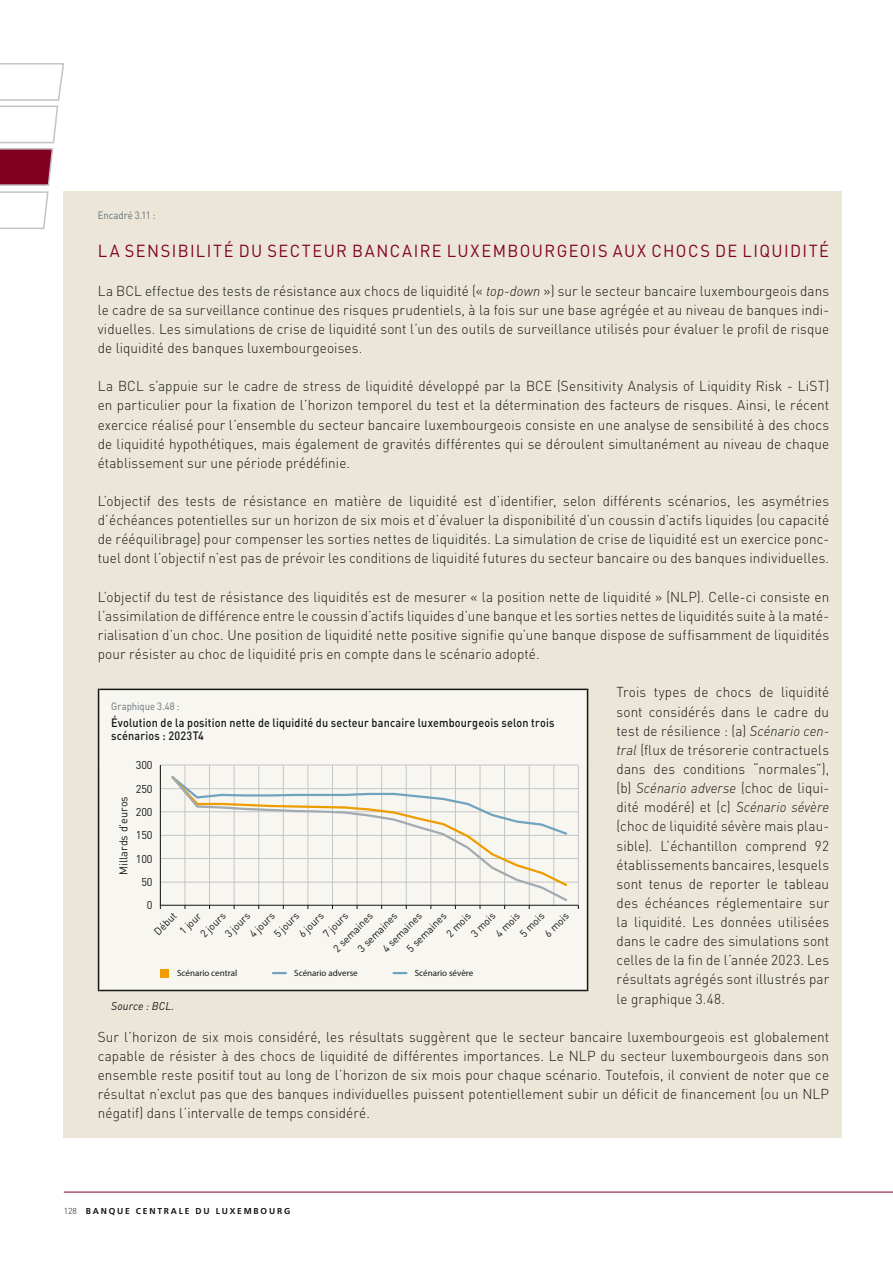
<style>
.page{position:relative;width:893px;height:1263px;background:#fff}
.page>*{position:absolute;margin:0;border:0;box-sizing:border-box;transform-origin:0 0}
.t1{font:17.25px "DIN Pro";letter-spacing:.09em;color:#820022;scale:.95 1}
.t2{font:300 14.25px/19.2px "DIN Pro";letter-spacing:.005em;color:#151616;text-align:justify;scale:.95 1}
.t3{font:500 12px/12.6px "DIN Pro";letter-spacing:.015em;color:#151616;scale:.9 1}
.t4{font:11.25px/23.4px "DIN Pro";letter-spacing:-.005em;color:#151616;text-align:right}
.t5{font:italic 11.25px "DIN Pro";letter-spacing:.015em;color:#151616;scale:.95 1}
.t6{font:10.5px "DIN Pro";color:#151616}
.t7{font:10.5px "DIN Pro";color:#637077;scale:.9 1}
.t8{font:9px "DIN Pro";color:#151616}
.t9{font:700 8.55px "Frutiger LT Pro";letter-spacing:.21em;color:#151616}
.s1{font-style:italic}
.s2{font-family:"DIN Pro";font-weight:300}
</style>
<div class="page">
<hr style="left:64px;top:1192px;width:829px;height:1px;background:#820022">
<svg style="left:0;top:63px;width:65px;height:167px"></svg>
<div style="left:64px;top:191px;width:778px;height:946px;background:#ebe6d7"></div>
<div style="left:99px;top:690px;width:488px;height:300px;background:#f8f6f0"></div>
<hr style="left:99px;top:689px;width:488px;height:1px;background:#151616">
<hr style="left:98px;top:689px;width:1px;height:72px;background:#151616">
<hr style="left:587px;top:689px;width:1px;height:72px;background:#151616">
<hr style="left:98px;top:761px;width:1px;height:230px;background:#151616">
<hr style="left:587px;top:761px;width:1px;height:230px;background:#151616">
<hr style="left:99px;top:990px;width:488px;height:1px;background:#151616">
<div style="left:160px;top:969px;width:9px;height:8px;background:#ee9d00"></div>
<svg style="left:273px;top:972px;width:13px;height:2px"></svg>
<svg style="left:394px;top:972px;width:12px;height:2px"></svg>
<hr style="left:160px;top:882px;width:418px;height:1px;background:#c5c5c5">
<hr style="left:160px;top:858px;width:418px;height:1px;background:#c5c5c5">
<hr style="left:160px;top:835px;width:418px;height:1px;background:#c5c5c5">
<hr style="left:160px;top:811px;width:418px;height:1px;background:#c5c5c5">
<hr style="left:160px;top:788px;width:418px;height:1px;background:#c5c5c5">
<hr style="left:160px;top:765px;width:418px;height:1px;background:#c5c5c5">
<hr style="left:185px;top:765px;width:1px;height:140px;background:#c5c5c5">
<hr style="left:209px;top:765px;width:1px;height:140px;background:#c5c5c5">
<hr style="left:234px;top:765px;width:1px;height:140px;background:#c5c5c5">
<hr style="left:258px;top:765px;width:1px;height:140px;background:#c5c5c5">
<hr style="left:283px;top:765px;width:1px;height:140px;background:#c5c5c5">
<hr style="left:308px;top:765px;width:1px;height:140px;background:#c5c5c5">
<hr style="left:332px;top:765px;width:1px;height:140px;background:#c5c5c5">
<hr style="left:357px;top:765px;width:1px;height:140px;background:#c5c5c5">
<hr style="left:381px;top:765px;width:1px;height:140px;background:#c5c5c5">
<hr style="left:406px;top:765px;width:1px;height:140px;background:#c5c5c5">
<hr style="left:431px;top:765px;width:1px;height:140px;background:#c5c5c5">
<hr style="left:455px;top:765px;width:1px;height:140px;background:#c5c5c5">
<hr style="left:480px;top:765px;width:1px;height:140px;background:#c5c5c5">
<hr style="left:504px;top:765px;width:1px;height:140px;background:#c5c5c5">
<hr style="left:529px;top:765px;width:1px;height:140px;background:#c5c5c5">
<hr style="left:554px;top:765px;width:1px;height:140px;background:#c5c5c5">
<hr style="left:578px;top:765px;width:1px;height:140px;background:#c5c5c5">
<hr style="left:160px;top:905px;width:418px;height:1px;background:#151616">
<svg style="left:169px;top:774px;width:400px;height:129px;background:#efede6"></svg>
<hr style="left:160px;top:765px;width:1px;height:140px;background:#151616">
<p class="t7" style="left:98px;top:208px;width:66px">Encadré 3.11 :</p>
<p class="t1" style="left:98px;top:239px;width:771px">LA SENSIBILITÉ DU SECTEUR BANCAIRE LUXEMBOURGEOIS AUX CHOCS DE LIQUIDITÉ</p>
<p class="t2" style="left:98px;top:280px;width:771px">La BCL effectue des tests de résistance aux chocs de liquidité (« <span class="s1">top-down</span> ») sur le secteur bancaire luxembourgeois dans le cadre de sa surveillance continue des risques prudentiels, à la fois sur une base agrégée et au niveau de banques indi&shy;viduelles. Les simulations de crise de liquidité sont l’un des outils de surveillance utilisés pour évaluer le profil de risque de liquidité des banques luxembourgeoises.</p>
<p class="t2" style="left:98px;top:376px;width:771px">La BCL s’appuie sur le cadre de stress de liquidité développé par la BCE (Sensitivity Analysis of Liquidity Risk - LiST) en particulier pour la fixation de l’horizon temporel du test et la détermination des facteurs de risques. Ainsi, le récent exercice réalisé pour l’ensemble du secteur bancaire luxembourgeois consiste en une analyse de sensibilité à des chocs de liquidité hypothétiques, mais également de gravités différentes qui se déroulent simultanément au niveau de chaque établissement sur une période prédéfinie.</p>
<p class="t2" style="left:98px;top:491px;width:771px">L’objectif des tests de résistance en matière de liquidité est d’identifier, selon différents scénarios, les asymétries d’échéances potentielles sur un horizon de six mois et d’évaluer la disponibilité d’un coussin d’actifs liquides (ou capacité de rééquilibrage) pour compenser les sorties nettes de liquidités. La simulation de crise de liquidité est un exercice ponc&shy;tuel dont l’objectif n’est pas de prévoir les conditions de liquidité futures du secteur bancaire ou des banques individuelles.</p>
<p class="t2" style="left:98px;top:586px;width:771px">L’objectif du test de résistance des liquidités est de mesurer « la position nette de liquidité » (NLP). Celle-ci consiste en l’assimilation de différence entre le coussin d’actifs liquides d’une banque et les sorties nettes de liquidités suite à la maté&shy;rialisation d’un choc. Une position de liquidité nette positive signifie qu’une banque dispose de suffisamment de liquidités pour résister au choc de liquidité pris en compte dans le scénario adopté.</p>
<p class="t2" style="left:617px;top:682px;width:225px">Trois types de chocs de liquidité sont considérés dans le cadre du test de résilience : (a) <span class="s1">Scénario cen&shy;tral</span> (flux de trésorerie contractuels dans des conditions “normales”), (b) <span class="s1">Scénario adverse</span> (choc de liqui&shy;dité modéré) et (c) <span class="s1">Scénario sévère </span>(choc de liquidité sévère mais plau&shy;sible). L’échantillon comprend 92 établissements bancaires, lesquels sont tenus de reporter le tableau des échéances réglementaire sur la liquidité. Les données utilisées dans le cadre des simulations sont celles de la fin de l’année 2023. Les résultats agrégés sont illustrés par le graphique 3.48.</p>
<p class="t2" style="left:98px;top:1026px;width:771px">Sur l’horizon de six mois considéré, les résultats suggèrent que le secteur bancaire luxembourgeois est globalement capable de résister à des chocs de liquidité de différentes importances. Le NLP du secteur luxembourgeois dans son ensemble reste positif tout au long de l’horizon de six mois pour chaque scénario. Toutefois, il convient de noter que ce résultat n’exclut pas que des banques individuelles puissent potentiellement subir un déficit de financement (ou un NLP négatif) dans l’intervalle de temps considéré.</p>
<p class="t7" style="left:111px;top:699px;width:77px">Graphique 3.48 :</p>
<p class="t3" style="left:111px;top:716px;width:494px">Évolution de la position nette de liquidité du secteur bancaire luxembourgeois selon trois scénarios : 2023T4</p>
<p class="t4" style="left:136px;top:753px;width:18px">300<br>250<br>200<br>150<br>100<br>50<br>0</p>
<p class="t4" style="left:111px;top:874px;width:80px;rotate:-90deg">Millards d’euros</p>
<p class="t6" style="left:151px;top:928px;width:28px;rotate:-45deg">Début</p>
<p class="t6" style="left:176px;top:927px;width:27px;rotate:-45deg">1 jour</p>
<p class="t6" style="left:197px;top:931px;width:32px;rotate:-45deg">2 jours</p>
<p class="t6" style="left:222px;top:931px;width:32px;rotate:-45deg">3 jours</p>
<p class="t6" style="left:246px;top:931px;width:32px;rotate:-45deg">4 jours</p>
<p class="t6" style="left:271px;top:931px;width:32px;rotate:-45deg">5 jours</p>
<p class="t6" style="left:295px;top:931px;width:32px;rotate:-45deg">6 jours</p>
<p class="t6" style="left:320px;top:931px;width:32px;rotate:-45deg">7 jours</p>
<p class="t6" style="left:330px;top:945px;width:52px;rotate:-45deg">2 semaines</p>
<p class="t6" style="left:354px;top:945px;width:52px;rotate:-45deg">3 semaines</p>
<p class="t6" style="left:379px;top:945px;width:52px;rotate:-45deg">4 semaines</p>
<p class="t6" style="left:403px;top:945px;width:52px;rotate:-45deg">5 semaines</p>
<p class="t6" style="left:443px;top:930px;width:31px;rotate:-45deg">2 mois</p>
<p class="t6" style="left:468px;top:930px;width:31px;rotate:-45deg">3 mois</p>
<p class="t6" style="left:492px;top:930px;width:31px;rotate:-45deg">4 mois</p>
<p class="t6" style="left:517px;top:930px;width:31px;rotate:-45deg">5 mois</p>
<p class="t6" style="left:541px;top:930px;width:31px;rotate:-45deg">6 mois</p>
<p class="t8" style="left:177px;top:967px;width:62px">Scénario central</p>
<p class="t8" style="left:294px;top:967px;width:65px">Scénario adverse</p>
<p class="t8" style="left:415px;top:967px;width:60px">Scénario sévère</p>
<p class="t5" style="left:111px;top:999px;width:68px">Source : BCL.</p>
<p class="t9" style="left:64px;top:1206px;width:228px"><span class="s2">128</span> BANQUE CENTRALE DU LUXEMBOURG</p>
</div>
